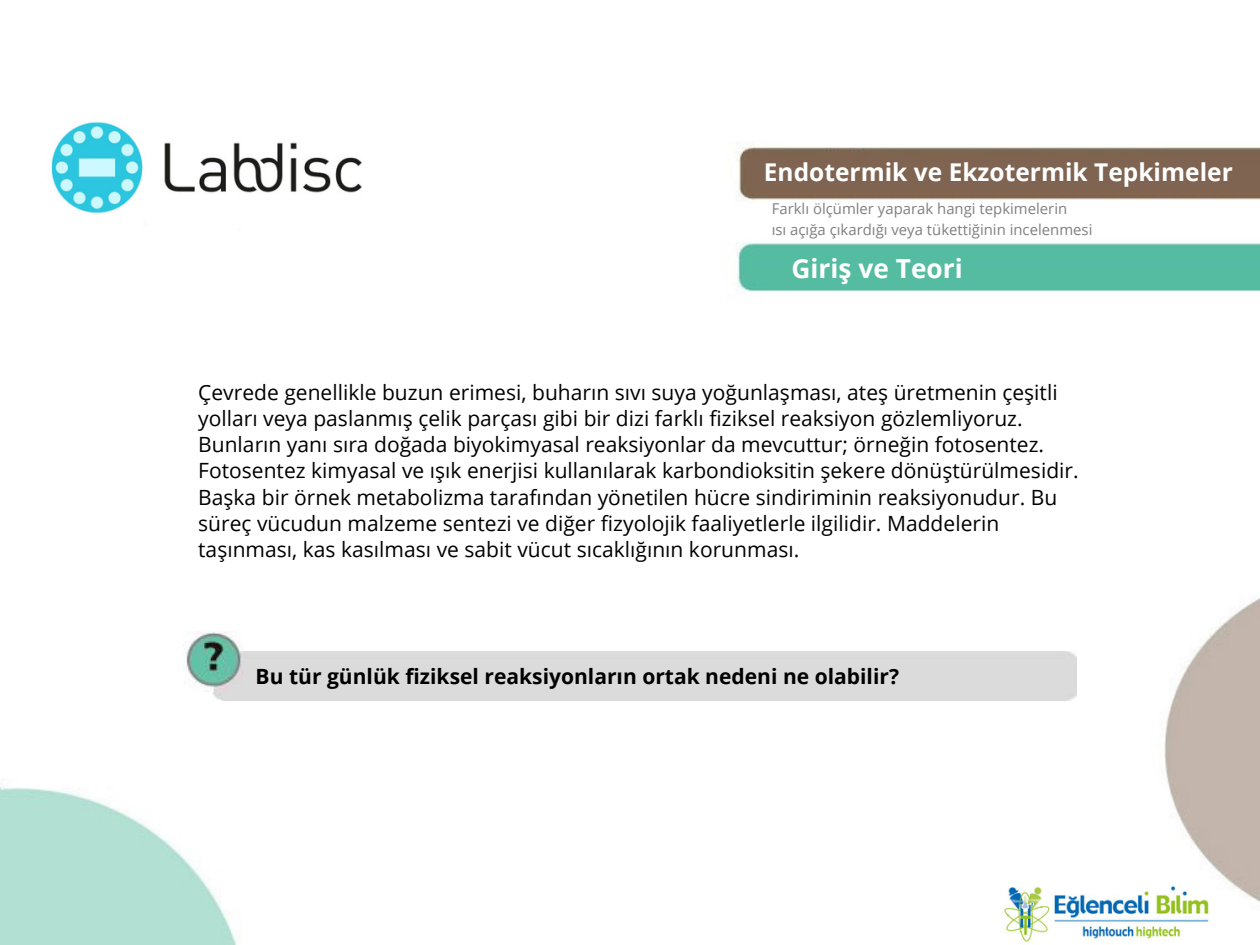
<style>
.page{position:relative;width:1260px;height:945px;background:#fff}
.page>*{position:absolute;margin:0;border:0;box-sizing:border-box;transform-origin:0 0}
.t1{font:700 26.25px "Open Sans";color:#fff}
.t2{font:700 24.5px "Open Sans";color:#fff}
.t3{font:21px/26.2px "Open Sans";color:#000}
.t4{font:700 21px "Open Sans";color:#000}
.t5{font:14.88px "Open Sans";color:#7f7f7f}
</style>
<div class="page">
<img style="left:0;top:122px;width:1260px;height:823px">
<div style="left:213px;top:651px;width:864px;height:50px;background:#dbdbdb"></div>
<img style="left:183px;top:631px;width:59px;height:61px">
<p class="t2" style="left:764px;top:155px;width:470px">Endotermik ve Ekzotermik Tepkimeler</p>
<p class="t5" style="left:772px;top:199px;width:297px">Farklı ölçümler yaparak hangi tepkimelerin</p>
<h2 class="t5" style="left:772px;top:220px;width:322px">ısı açığa çıkardığı veya tükettiğinin incelenmesi</h2>
<h1 class="t1" style="left:792px;top:250px;width:173px">Giriş ve Teori</h1>
<h3 class="t3" style="left:198px;top:378px;width:882px">Çevrede genellikle buzun erimesi, buharın sıvı suya yoğunlaşması, ateş üretmenin çeşitli yolları veya paslanmış çelik parçası gibi bir dizi farklı fiziksel reaksiyon gözlemliyoruz.<br>Bunların yanı sıra doğada biyokimyasal reaksiyonlar da mevcuttur; örneğin fotosentez.<br>Fotosentez kimyasal ve ışık enerjisi kullanılarak karbondioksitin şekere dönüştürülmesidir.<br>Başka bir örnek metabolizma tarafından yönetilen hücre sindiriminin reaksiyonudur. Bu süreç vücudun malzeme sentezi ve diğer fizyolojik faaliyetlerle ilgilidir. Maddelerin taşınması, kas kasılması ve sabit vücut sıcaklığının korunması.</h3>
<p class="t4" style="left:256px;top:661px;width:645px">Bu tür günlük fiziksel reaksiyonların ortak nedeni ne olabilir?</p>
</div>
